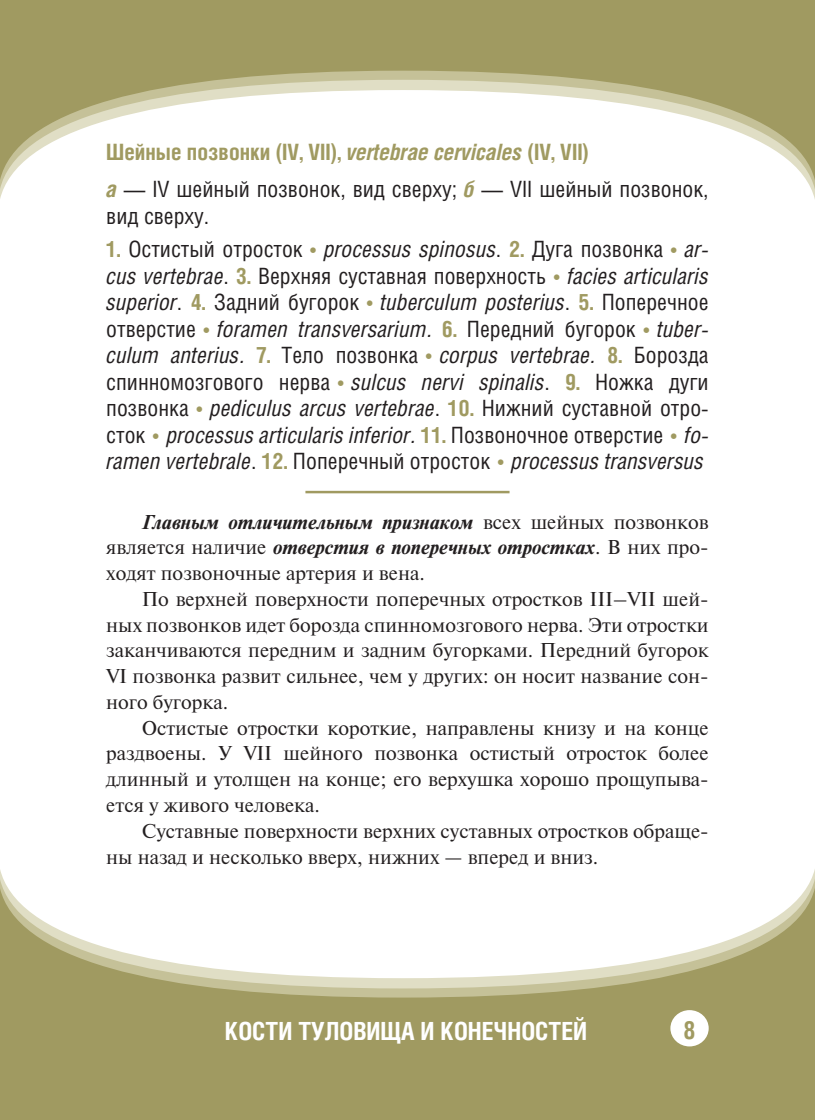
<style>
.page{position:relative;width:815px;height:1120px;background:#fff}
.page>*{position:absolute;margin:0;border:0;box-sizing:border-box;transform-origin:0 0}
.t1{font:700 25px "Helios Cond";color:#fff}
.t2{font:700 25px "Helios Cond";color:#a09a61}
.t3{font:italic 22.5px/26.5px "Helios Cond";color:#231f20;text-align:justify}
.t4{font:22.5px/37.2px "Helios Cond";color:#231f20}
.t5{font:20px "Newton";color:#231f20}
.t6{font:italic 700 20px "Newton";color:#231f20}
.s1{font-weight:700;color:#a09a61}
.s2{font-weight:700;font-style:italic;color:#a09a61}
.s3{font-weight:700;font-style:normal;color:#a09a61}
.s4{font-style:normal}
.s5{font-style:normal;color:#a09a61}
.s6{font-weight:400;font-style:normal}
</style>
<div class="page">
<svg style="left:0;top:888px;width:815px;height:232px;fill:#a09a61"></svg>
<div style="left:670px;top:1010px;width:39px;height:36px;background:#fff;border-radius:50%"></div>
<svg style="left:0;top:0;width:815px;height:180px;fill:#a09a61"></svg>
<hr style="left:305px;top:491px;width:205px;height:2px;background:#a09a61">
<p class="t4" style="left:106px;top:135px;width:604px"><span class="s1">Шейные позвонки (IV, VII),</span> <span class="s2">vertebrae cervicales</span> <span class="s1">(IV, VII)<br></span><span class="s2">а</span> — IV шейный позвонок, вид сверху; <span class="s2">б</span> — VII шейный позвонок,</p>
<p class="t4" style="left:106px;top:199px;width:104px">вид сверху.</p>
<p class="t3" style="left:106px;top:238px;width:604px"><span class="s3">1.</span> <span class="s4">Остистый отросток</span> <span class="s5">•</span> processus spinosus<span class="s4">.</span> <span class="s3">2.</span> <span class="s4">Дуга позвонка</span> <span class="s5">•</span> ar&shy;cus vertebrae<span class="s4">.</span> <span class="s3">3.</span> <span class="s4">Верхняя суставная поверхность</span> <span class="s5">•</span> facies articu laris superior<span class="s4">.</span> <span class="s3">4.</span> <span class="s4">Задний бугорок</span> <span class="s5">•</span> tuberculum posterius<span class="s4">.</span> <span class="s3">5.</span> <span class="s4">Поперечное отверстие</span> <span class="s5">•</span> foramen transversarium. <span class="s3">6.</span> <span class="s4">Передний бугорок</span> <span class="s5">•</span> tuber&shy;culum anterius. <span class="s3">7.</span> <span class="s4">Тело позвонка</span> <span class="s5">•</span> corpus vertebrae. <span class="s3">8.</span> <span class="s4">Борозда спинномозгового нерва</span> <span class="s5">•</span> sulcus nervi spinalis<span class="s4">.</span> <span class="s3">9.</span> <span class="s4">Ножка дуги позвонка</span> <span class="s5">•</span> pediculus arcus vertebrae<span class="s4">.</span> <span class="s3">10.</span> <span class="s4">Нижний суставной отро&shy;сток</span> <span class="s5">•</span> processus articularis inferior. <span class="s3">11.</span> <span class="s4">Позвоночное отверстие</span> <span class="s5">•</span> fo&shy;ramen vertebrale<span class="s4">.</span> <span class="s3">12.</span> <span class="s4">Поперечный отросток</span> <span class="s5">•</span> processus transversus</p>
<p class="t6" style="left:142px;top:514px;width:568px">Главным отличительным признаком <span class="s6">всех шейных позвонков</span></p>
<p class="t6" style="left:106px;top:540px;width:604px"><span class="s6">является наличие</span> отверстия в поперечных отростках<span class="s6">. В них про-</span></p>
<p class="t5" style="left:106px;top:566px;width:320px">ходят позвоночные артерия и вена.</p>
<p class="t5" style="left:142px;top:591px;width:568px">По верхней поверхности поперечных отростков III–VII шей-</p>
<p class="t5" style="left:106px;top:617px;width:604px">ных позвонков идет борозда спинномозгового нерва. Эти отростки</p>
<p class="t5" style="left:106px;top:643px;width:604px">заканчиваются передним и задним бугорками. Передний бугорок</p>
<p class="t5" style="left:106px;top:669px;width:604px">VI позвонка развит сильнее, чем у других: он носит название сон-</p>
<p class="t5" style="left:106px;top:694px;width:123px">ного бугорка.</p>
<p class="t5" style="left:142px;top:720px;width:568px">Остистые отростки короткие, направлены книзу и на конце</p>
<p class="t5" style="left:106px;top:746px;width:604px">раздвоены. У VII шейного позвонка остистый отросток более</p>
<p class="t5" style="left:106px;top:772px;width:604px">длинный и утолщен на конце; его верхушка хорошо прощупыва-</p>
<p class="t5" style="left:106px;top:797px;width:215px">ется у живого человека.</p>
<p class="t5" style="left:142px;top:823px;width:568px">Суставные поверхности верхних суставных отростков обраще-</p>
<p class="t5" style="left:106px;top:849px;width:493px">ны назад и несколько вверх, нижних — вперед и вниз.</p>
<p class="t1" style="left:225px;top:1022px;width:364px">КОСТИ ТУЛОВИЩА И КОНЕЧНОСТЕЙ</p>
<p class="t2" style="left:683px;top:1021px;width:14px">8</p>
</div>
